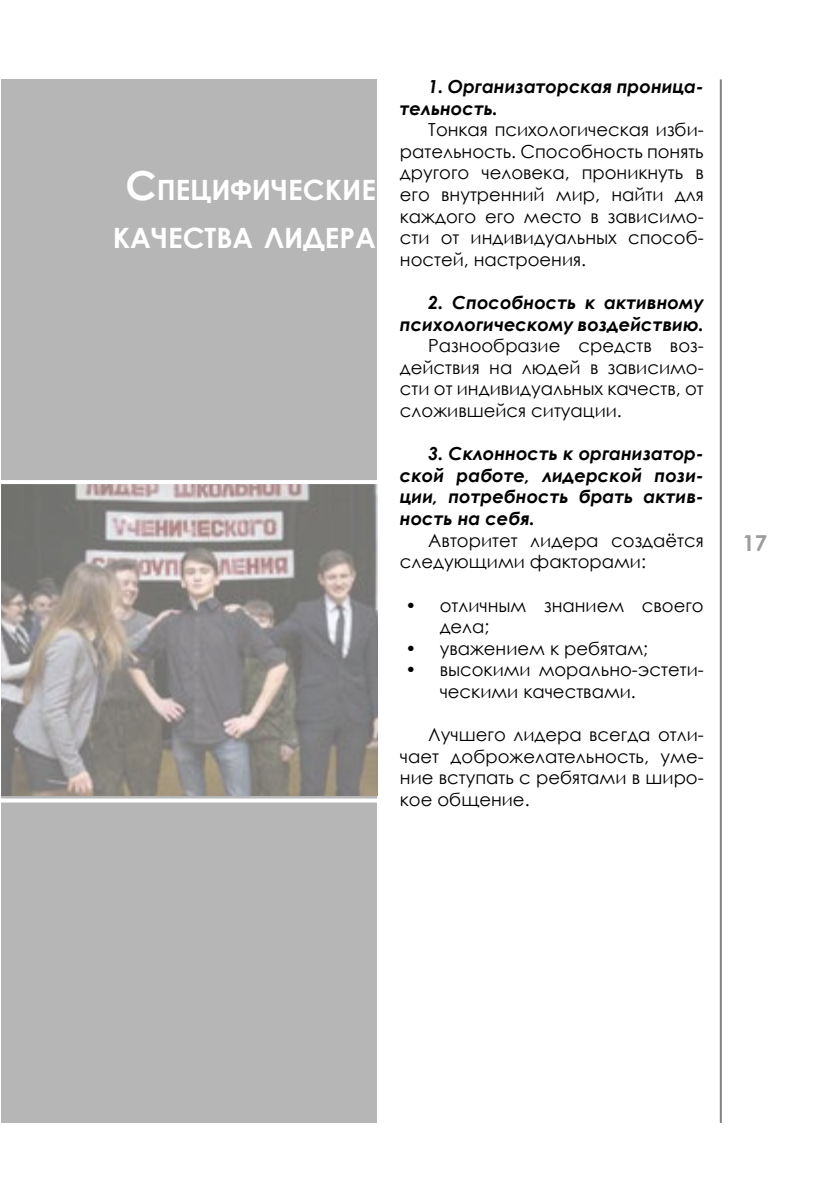
<style>
.page{position:relative;width:840px;height:1191px;background:#fff}
.page>*{position:absolute;margin:0;border:0;box-sizing:border-box;transform-origin:0 0}
.t1{font:700 28px/48px "Century Gothic";color:#fff;text-align:center}
.t2{font:700 22px "Century Gothic";color:#9d9d9c}
.t3{font:18px/21.6px "Century Gothic";color:#000;text-align:justify}
.t4{font:italic 700 18px/21.6px "Century Gothic";color:#000}
.s1{font-size:40px}
</style>
<div class="page">
<hr style="left:719px;top:79px;width:2px;height:1044px;background:#000">
<div style="left:1px;top:79px;width:376px;height:1044px;background:#b7b6b6"></div>
<svg style="left:1px;top:480px;width:377px;height:322px;background:#9b9694"></svg>
<h1 class="t1" style="left:113px;top:165px;width:264px"><span class="s1">С</span>п ецифические качества лидера</h1>
<p class="t4" style="left:399px;top:75px;width:305px;text-indent:28px">1. Организаторская проница&shy;тельность.</p>
<p class="t3" style="left:399px;top:118px;width:305px;text-indent:28px">Тонкая психологическая изби&shy;рательность. Способность понять другого человека, проникнуть в его внутренний мир, найти для каждого его место в зависимо&shy;сти от индивидуальных способ&shy;ностей, настроения.</p>
<p class="t4" style="left:399px;top:291px;width:305px;text-align:right">2. Способность к активному психологическому воздействию.</p>
<p class="t3" style="left:399px;top:334px;width:305px;text-indent:28px">Разнообразие средств воз&shy;действия на людей в зависимо&shy;сти от индивидуальных качеств, от сложившейся ситуации.</p>
<p class="t4" style="left:399px;top:442px;width:305px;text-align:justify;text-indent:28px">3. Склонность к организатор&shy;ской работе, лидерской пози&shy;ции, потребность брать актив&shy;ность на себя.</p>
<p class="t3" style="left:399px;top:529px;width:305px;text-indent:28px">Авторитет лидера создаётся следующими факторами:</p>
<p class="t3" style="left:439px;top:594px;width:265px;text-indent:-34px">• отличным знанием своего дела;</p>
<p class="t3" style="left:405px;top:637px;width:244px">• уважением к ребятам;</p>
<p class="t3" style="left:439px;top:658px;width:265px;text-indent:-34px">• высокими морально-эстети&shy;ческими качествами.</p>
<p class="t3" style="left:399px;top:723px;width:305px;text-indent:28px">Лучшего лидера всегда отли&shy;чает доброжелательность, уме&shy;ние вступать с ребятами в широ&shy;кое общение.</p>
<p class="t2" style="left:742px;top:526px;width:26px">17</p>
</div>
